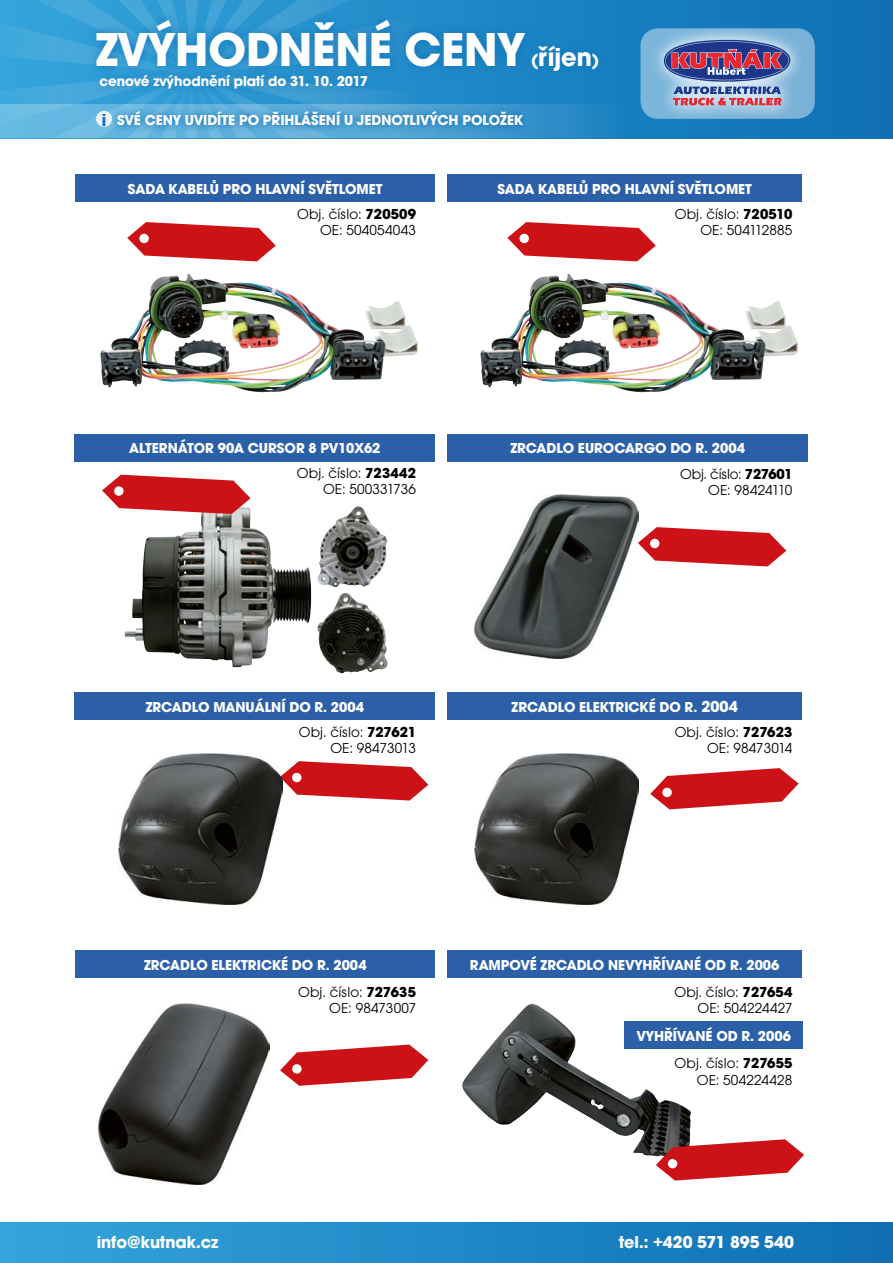
<style>
.page{position:relative;width:893px;height:1263px;background:#fff}
.page>*{position:absolute;margin:0;border:0;box-sizing:border-box;transform-origin:0 0}
.t1{font:700 49.5px "Avant Garde Gothic Itc TCE";color:#fff}
.t2{font:700 27px "Avant Garde Gothic Itc TCE";color:#fff}
.t3{font:700 18px "Avant Garde Gothic Itc TCE";color:#fff}
.t4{font:700 15px "Avant Garde Gothic Itc TCE";color:#fff}
.t5{font:15px/16.5px "Avant Gar Got Itc TOT Boo";letter-spacing:.01em;color:#000;text-align:right}
.t6{font:15px/16.5px "Avant Gar Got Itc TOT Boo";letter-spacing:-.01em;color:#000;text-align:right}
.s1{font-size:18px}
.s2{font-size:18px;color:#106eb4}
.s3{font-family:"Avant Gar Got Itc TOT";font-weight:700}
.s4{font-size:16.5px}
</style>
<div class="page">
<img style="left:480px;top:274px;width:319px;height:119px">
<img style="left:100px;top:274px;width:318px;height:119px">
<div style="left:447px;top:174px;width:355px;height:28px;background:#2b60a9"></div>
<div style="left:447px;top:692px;width:355px;height:28px;background:#2b60a9"></div>
<div style="left:75px;top:692px;width:360px;height:28px;background:#2b60a9"></div>
<div style="left:75px;top:434px;width:360px;height:27px;background:#2b60a9"></div>
<div style="left:75px;top:174px;width:360px;height:28px;background:#2b60a9"></div>
<svg style="left:283px;top:761px;width:145px;height:39px"></svg>
<svg style="left:650px;top:768px;width:149px;height:41px"></svg>
<svg style="left:507px;top:222px;width:149px;height:39px"></svg>
<svg style="left:127px;top:222px;width:149px;height:39px"></svg>
<div style="left:447px;top:950px;width:355px;height:28px;background:#2b60a9"></div>
<div style="left:625px;top:1021px;width:178px;height:28px;background:#2b60a9"></div>
<div style="left:75px;top:950px;width:360px;height:28px;background:#2b60a9"></div>
<svg style="left:280px;top:1044px;width:148px;height:42px"></svg>
<div style="left:447px;top:434px;width:361px;height:27px;background:#2b60a9"></div>
<svg style="left:638px;top:527px;width:148px;height:39px"></svg>
<svg style="left:425px;top:0;width:468px;height:105px;background:#1478bc"></svg>
<svg style="left:0;top:0;width:425px;height:105px;background:#37a1d7"></svg>
<div style="left:87px;top:12px;width:520px;height:86px;background:#106eb4;opacity:.75"></div>
<svg style="left:0;top:105px;width:893px;height:33px;background:#3390c9"></svg>
<svg style="left:110px;top:104px;width:421px;height:30px;background:#4b9ed1"></svg>
<svg style="left:96px;top:111px;width:16px;height:16px"></svg>
<div style="left:640px;top:28px;width:175px;height:91px;background:#7ab1d7;border-radius:18px"></div>
<svg style="left:649px;top:24px;width:156px;height:97px"></svg>
<svg style="left:664px;top:40px;width:126px;height:65px;background:#8878a3"></svg>
<div style="left:0;top:1223px;width:893px;height:40px;background:linear-gradient(to right,#34a5dc,#0d6eb5)"></div>
<img style="left:125px;top:514px;width:105px;height:126px">
<img style="left:317px;top:510px;width:71px;height:77px">
<img style="left:317px;top:593px;width:71px;height:80px">
<svg style="left:102px;top:475px;width:149px;height:39px"></svg>
<img style="left:475px;top:494px;width:163px;height:164px">
<img style="left:475px;top:753px;width:163px;height:151px">
<img style="left:119px;top:753px;width:164px;height:151px">
<img style="left:99px;top:1004px;width:170px;height:181px">
<img style="left:462px;top:1004px;width:229px;height:152px">
<svg style="left:656px;top:1139px;width:148px;height:41px"></svg>
<h1 class="t1" style="left:96px;top:20px;width:431px">ZVÝHODNĚNÉ CENY</h1>
<h2 class="t2" style="left:531px;top:41px;width:69px"><span class="s1">(</span>říjen<span class="s1">)</span></h2>
<p class="t4" style="left:99px;top:72px;width:270px">cenové zvýhodnění platí do 31. 10. 2017</p>
<p class="t4" style="left:102px;top:111px;width:423px"><span class="s2">i</span> SVÉ CENY UVIDÍTE PO PŘIHLÁŠENÍ U JEDNOTLIVÝCH POLOŽEK</p>
<p class="t4" style="left:128px;top:180px;width:256px">SADA KABELŮ PRO HLAVNÍ SVĚTLOMET</p>
<p class="t4" style="left:497px;top:180px;width:256px">SADA KABELŮ PRO HLAVNÍ SVĚTLOMET</p>
<p class="t5" style="left:297px;top:206px;width:120px">Obj. číslo: <span class="s3">720509<br></span>OE: 504054043</p>
<p class="t4" style="left:129px;top:439px;width:253px">ALTERNÁTOR 90A CURSOR 8 PV10X62</p>
<p class="t5" style="left:297px;top:465px;width:120px">Obj. číslo: <span class="s3">723442<br></span>OE: 500331736</p>
<p class="t5" style="left:675px;top:206px;width:119px">Obj. číslo: <span class="s3">720510<br></span>OE: 504112885</p>
<p class="t4" style="left:510px;top:439px;width:236px">ZRCADLO EUROCARGO DO R. 2004</p>
<p class="t6" style="left:680px;top:465px;width:114px">Obj. číslo: <span class="s3">727601<br></span>OE: 98424110</p>
<p class="t4" style="left:146px;top:697px;width:220px">ZRCADLO MANUÁLNÍ DO R. 2004</p>
<p class="t4" style="left:512px;top:698px;width:228px">ZRCADLO ELEKTRICKÉ DO R. <span class="s4">2004</span></p>
<p class="t5" style="left:299px;top:723px;width:119px">Obj. číslo: <span class="s3">727621<br></span>OE: 98473013</p>
<p class="t5" style="left:675px;top:723px;width:119px">Obj. číslo: <span class="s3">727623<br></span>OE: 98473014</p>
<p class="t4" style="left:144px;top:956px;width:224px">ZRCADLO ELEKTRICKÉ DO R. 2004</p>
<p class="t4" style="left:470px;top:956px;width:311px">RAMPOVÉ ZRCADLO NEVYHŘÍVANÉ OD R. 2006</p>
<p class="t5" style="left:298px;top:983px;width:119px">Obj. číslo: <span class="s3">727635<br></span>OE: 98473007</p>
<p class="t5" style="left:674px;top:983px;width:119px">Obj. číslo: <span class="s3">727654<br></span>OE: 504224427</p>
<p class="t4" style="left:637px;top:1027px;width:156px">VYHŘÍVANÉ OD R. 2006</p>
<p class="t5" style="left:675px;top:1055px;width:119px">Obj. číslo: <span class="s3">727655<br></span>OE: 504224428</p>
<p class="t3" style="left:97px;top:1231px;width:123px">info@kutnak.cz</p>
<p class="t3" style="left:619px;top:1231px;width:177px">tel.: +420 571 895 540</p>
</div>
